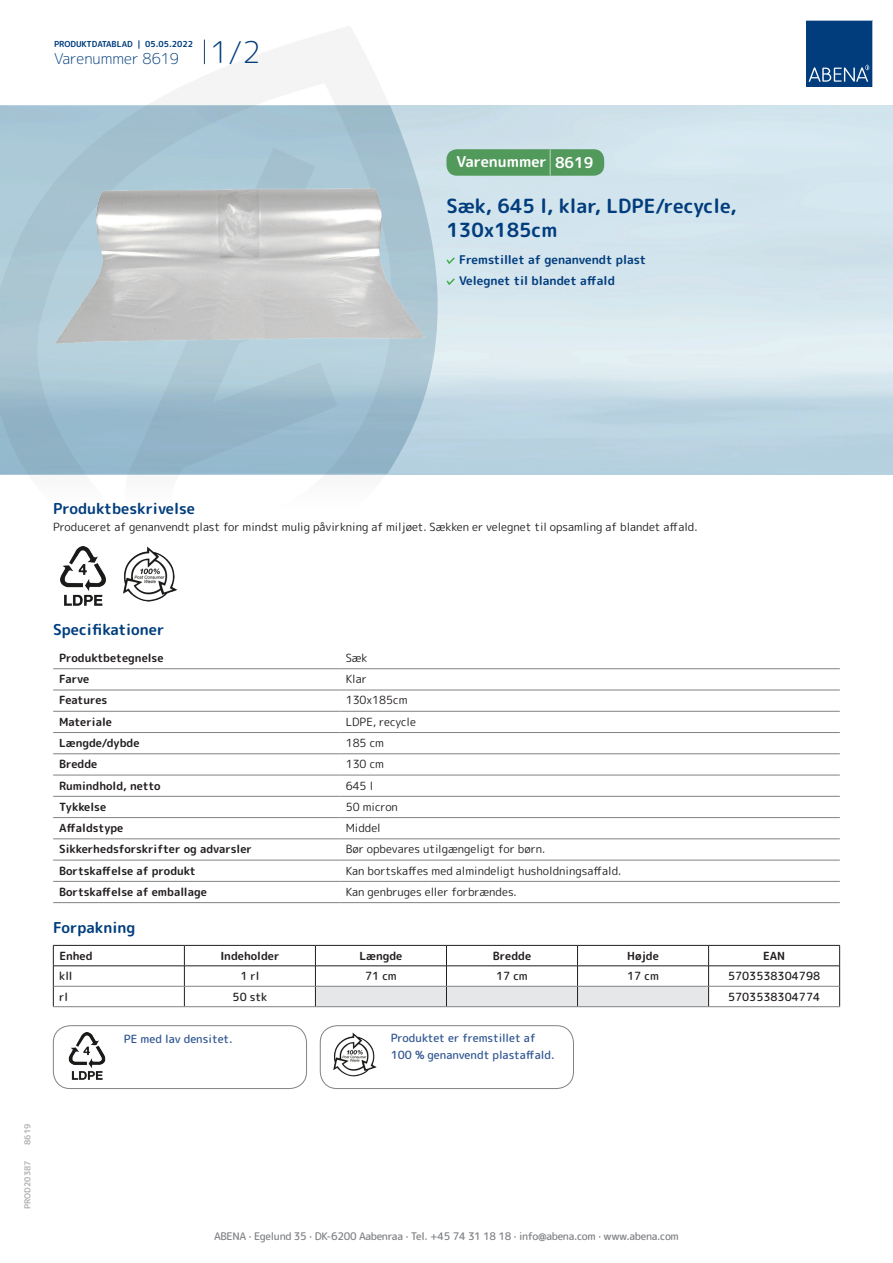
<style>
.page{position:relative;width:893px;height:1263px;background:#fff}
.page>*{position:absolute;margin:0;border:0;box-sizing:border-box;transform-origin:0 0}
.t1{font:700 19.5px/24px "Rounded Mplus 1 c";color:#013d7d}
.t2{font:700 15px "Rounded Mplus 1 c";color:#013d7d}
.t3{font:300 15px "Rounded Mplus 1 c";color:#013d7d}
.t4{font:700 15px "Rounded Mplus 1 c";color:#fff}
.t5{font:700 12px/21px "Rounded Mplus 1 c";color:#013d7d}
.t6{font:11.25px "Rounded Mplus 1 c";color:#231f20}
.t7{font:700 11.25px "Rounded Mplus 1 c";color:#231f20}
.t8{font:500 11.25px/16.5px "Rounded Mplus 1 c";color:#305691}
.t9{font:500 11.25px "Rounded Mplus 1 c";color:#231f20}
.t10{font:500 10.5px "Rounded Mplus 1 c";letter-spacing:-.03em;color:#808285}
.t11{font:700 8.25px "Rounded Mplus 1 c";color:#013d7d}
.t12{font:700 8.25px "Rounded Mplus 1 c";color:#b2b3b7}
.s1{font-size:30px}
.s2{font-size:25.5px}
</style>
<div class="page">
<svg style="left:0;top:26px;width:439px;height:580px"></svg>
<svg style="left:0;top:106px;width:438px;height:368px;background:#a3c1d1"></svg>
<svg style="left:204px;top:40px;width:1px;height:24px"></svg>
<svg style="left:806px;top:20px;width:67px;height:67px;background:#144b86"></svg>
<img style="left:47px;top:170px;width:384px;height:189px">
<img style="left:54px;top:547px;width:58px;height:58px">
<img style="left:120px;top:547px;width:58px;height:58px">
<hr style="left:53px;top:668px;width:287px;height:1px;background:#808285">
<hr style="left:340px;top:668px;width:500px;height:1px;background:#808285">
<hr style="left:53px;top:690px;width:287px;height:1px;background:#808285">
<hr style="left:340px;top:690px;width:500px;height:1px;background:#808285">
<hr style="left:53px;top:711px;width:287px;height:1px;background:#808285">
<hr style="left:340px;top:711px;width:500px;height:1px;background:#808285">
<hr style="left:53px;top:732px;width:287px;height:1px;background:#808285">
<hr style="left:340px;top:732px;width:500px;height:1px;background:#808285">
<hr style="left:53px;top:753px;width:287px;height:1px;background:#808285">
<hr style="left:340px;top:753px;width:500px;height:1px;background:#808285">
<hr style="left:53px;top:775px;width:287px;height:1px;background:#808285">
<hr style="left:340px;top:775px;width:500px;height:1px;background:#808285">
<hr style="left:53px;top:796px;width:287px;height:1px;background:#808285">
<hr style="left:340px;top:796px;width:500px;height:1px;background:#808285">
<hr style="left:53px;top:817px;width:287px;height:1px;background:#808285">
<hr style="left:340px;top:817px;width:500px;height:1px;background:#808285">
<hr style="left:53px;top:838px;width:287px;height:1px;background:#808285">
<hr style="left:340px;top:838px;width:500px;height:1px;background:#808285">
<hr style="left:53px;top:860px;width:287px;height:1px;background:#808285">
<hr style="left:340px;top:860px;width:500px;height:1px;background:#808285">
<hr style="left:53px;top:881px;width:287px;height:1px;background:#808285">
<hr style="left:340px;top:881px;width:500px;height:1px;background:#808285">
<hr style="left:53px;top:902px;width:287px;height:1px;background:#808285">
<hr style="left:340px;top:902px;width:500px;height:1px;background:#808285">
<hr style="left:53px;top:945px;width:131px;height:1px;background:#231f20">
<hr style="left:184px;top:945px;width:131px;height:1px;background:#231f20">
<hr style="left:709px;top:945px;width:131px;height:1px;background:#231f20">
<hr style="left:53px;top:965px;width:131px;height:1px;background:#231f20">
<hr style="left:184px;top:965px;width:131px;height:1px;background:#231f20">
<hr style="left:709px;top:965px;width:131px;height:1px;background:#231f20">
<svg style="left:53px;top:945px;width:1px;height:61px"></svg>
<svg style="left:184px;top:945px;width:1px;height:61px"></svg>
<svg style="left:315px;top:945px;width:394px;height:61px"></svg>
<svg style="left:839px;top:945px;width:1px;height:61px"></svg>
<hr style="left:54px;top:986px;width:130px;height:1px;background:#808285">
<hr style="left:184px;top:986px;width:131px;height:1px;background:#808285">
<hr style="left:315px;top:986px;width:131px;height:1px;background:#808285">
<hr style="left:446px;top:986px;width:131px;height:1px;background:#808285">
<hr style="left:577px;top:986px;width:132px;height:1px;background:#808285">
<hr style="left:709px;top:986px;width:130px;height:1px;background:#808285">
<hr style="left:53px;top:1006px;width:131px;height:1px;background:#808285">
<hr style="left:184px;top:1006px;width:131px;height:1px;background:#808285">
<hr style="left:315px;top:1006px;width:131px;height:1px;background:#808285">
<hr style="left:446px;top:1006px;width:131px;height:1px;background:#808285">
<hr style="left:577px;top:1006px;width:132px;height:1px;background:#808285">
<hr style="left:709px;top:1006px;width:131px;height:1px;background:#808285">
<img style="left:68px;top:1032px;width:38px;height:47px">
<div style="left:53px;top:1025px;width:254px;height:64px;border:1px solid #808285;border-radius:17px"></div>
<img style="left:333px;top:1032px;width:44px;height:45px">
<div style="left:320px;top:1025px;width:254px;height:64px;border:1px solid #808285;border-radius:17px"></div>
<svg style="left:446px;top:257px;width:9px;height:7px"></svg>
<svg style="left:446px;top:278px;width:9px;height:7px"></svg>
<div style="left:446px;top:149px;width:158px;height:27px;background:#52995c;border-radius:10px"></div>
<p class="t11" style="left:54px;top:38px;width:141px">PRODUKTDATABLAD | 05.05.2022</p>
<h2 class="t3" style="left:54px;top:48px;width:208px">Varenummer 8619 <span class="s1">1/2</span></h2>
<h2 class="t4" style="left:457px;top:151px;width:138px">Varenummer <span class="s2">|</span> 8619</h2>
<h1 class="t1" style="left:446px;top:194px;width:292px">Sæk, 645 l, klar, LDPE/recycle,<br>130x185cm</h1>
<p class="t5" style="left:459px;top:249px;width:188px">Fremstillet af genanvendt plast<br>Velegnet til blandet affald</p>
<h2 class="t2" style="left:53px;top:498px;width:143px">Produktbeskrivelse</h2>
<p class="t6" style="left:53px;top:518px;width:646px">Produceret af genanvendt plast for mindst mulig påvirkning af miljøet. Sækken er velegnet til opsamling af blandet affald.</p>
<h2 class="t2" style="left:53px;top:619px;width:113px">Specifikationer</h2>
<p class="t7" style="left:59px;top:650px;width:106px">Produktbetegnelse</p>
<p class="t6" style="left:346px;top:650px;width:23px">Sæk</p>
<p class="t7" style="left:59px;top:671px;width:32px">Farve</p>
<p class="t6" style="left:346px;top:671px;width:23px">Klar</p>
<p class="t7" style="left:59px;top:692px;width:50px">Features</p>
<p class="t6" style="left:346px;top:692px;width:63px">130x185cm</p>
<p class="t7" style="left:59px;top:714px;width:54px">Materiale</p>
<p class="t6" style="left:346px;top:714px;width:72px">LDPE, recycle</p>
<p class="t7" style="left:59px;top:735px;width:82px">Længde/dybde</p>
<p class="t6" style="left:346px;top:735px;width:40px">185 cm</p>
<p class="t7" style="left:59px;top:756px;width:40px">Bredde</p>
<p class="t6" style="left:346px;top:756px;width:40px">130 cm</p>
<p class="t7" style="left:59px;top:777px;width:103px">Rumindhold, netto</p>
<p class="t6" style="left:346px;top:777px;width:29px">645 l</p>
<p class="t7" style="left:59px;top:799px;width:49px">Tykkelse</p>
<p class="t6" style="left:346px;top:799px;width:54px">50 micron</p>
<p class="t7" style="left:59px;top:820px;width:66px">Affaldstype</p>
<p class="t6" style="left:346px;top:820px;width:37px">Middel</p>
<p class="t7" style="left:59px;top:841px;width:194px">Sikkerhedsforskrifter og advarsler</p>
<p class="t6" style="left:346px;top:841px;width:201px">Bør opbevares utilgængeligt for børn.</p>
<p class="t7" style="left:59px;top:862px;width:138px">Bortskaffelse af produkt</p>
<p class="t6" style="left:346px;top:862px;width:277px">Kan bortskaffes med almindeligt husholdningsaffald.</p>
<p class="t7" style="left:59px;top:884px;width:149px">Bortskaffelse af emballage</p>
<p class="t6" style="left:346px;top:884px;width:173px">Kan genbruges eller forbrændes.</p>
<h2 class="t2" style="left:53px;top:917px;width:84px">Forpakning</h2>
<p class="t7" style="left:59px;top:948px;width:35px">Enhed</p>
<p class="t7" style="left:220px;top:948px;width:61px">Indeholder</p>
<p class="t7" style="left:359px;top:948px;width:44px">Længde</p>
<p class="t7" style="left:493px;top:948px;width:40px">Bredde</p>
<p class="t7" style="left:627px;top:948px;width:33px">Højde</p>
<p class="t7" style="left:763px;top:948px;width:24px">EAN</p>
<p class="t9" style="left:59px;top:968px;width:15px">kll</p>
<p class="t9" style="left:240px;top:968px;width:21px">1 rl</p>
<p class="t9" style="left:365px;top:968px;width:33px">71 cm</p>
<p class="t9" style="left:496px;top:968px;width:33px">17 cm</p>
<p class="t9" style="left:627px;top:968px;width:33px">17 cm</p>
<p class="t9" style="left:728px;top:968px;width:94px">5703538304798</p>
<p class="t9" style="left:59px;top:988px;width:10px">rl</p>
<p class="t9" style="left:233px;top:988px;width:36px">50 stk</p>
<p class="t9" style="left:728px;top:988px;width:94px">5703538304774</p>
<p class="t8" style="left:124px;top:1030px;width:110px">PE med lav densitet.</p>
<p class="t8" style="left:391px;top:1030px;width:166px">Produktet er fremstillet af<br>100 % genanvendt plastaffald.</p>
<p class="t12" style="left:22px;top:1145px;width:23px;rotate:-90deg">8619</p>
<p class="t12" style="left:22px;top:1209px;width:50px;rotate:-90deg">PROD20387</p>
<p class="t10" style="left:214px;top:1229px;width:466px">ABENA · Egelund 35 · DK-6200 Aabenraa · Tel. +45 74 31 18 18 · info@abena.com · www.abena.com</p>
</div>
